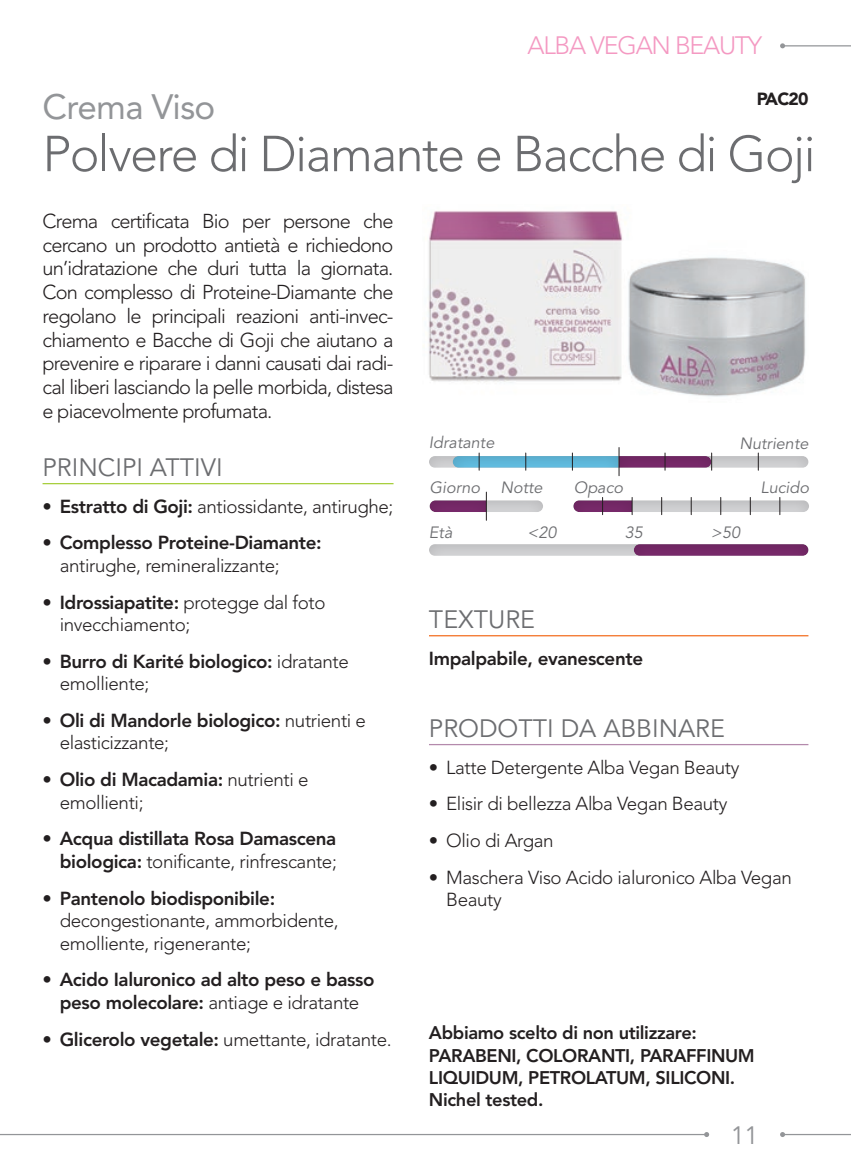
<style>
.page{position:relative;width:851px;height:1170px;background:#fff}
.page>*{position:absolute;margin:0;border:0;box-sizing:border-box;transform-origin:0 0}
.t1{font:300 50px "Avenir LT Std";letter-spacing:-.03em;color:#6c6d70}
.t2{font:35px "Avenir LT Std";letter-spacing:-.02em;color:#939598}
.t3{font:25px "Avenir LT Std";color:#6c6d70}
.t4{font:300 25px "Avenir LT Std";letter-spacing:-.05em;color:#f499c2}
.t5{font:25px "Avenir LT Std";color:#939598}
.t6{font:300 20px/23.8px "Avenir LT Std";letter-spacing:-.04em;color:#231f20;text-align:justify}
.t7{font:300 18.75px/22.5px "Avenir LT Std";letter-spacing:-.02em;color:#231f20}
.t8{font:800 18.75px/22.5px "Avenir LT Std";letter-spacing:-.02em;color:#231f20}
.t9{font:800 18.25px/22.2px "Avenir LT Std";letter-spacing:-.02em;color:#231f20}
.t10{font:900 17.5px "Avenir LT Std";letter-spacing:-.05em;color:#231f20}
.t11{font:italic 16.25px "Avenir LT Std";color:#6c6d70}
.s1{font-weight:800}
.s2{font-weight:300}
</style>
<div class="page">
<hr style="left:782px;top:1133px;width:68px;height:1px;background:#939598">
<svg style="left:780px;top:1132px;width:5px;height:4px"></svg>
<hr style="left:0;top:1133px;width:706px;height:1px;background:#939598">
<svg style="left:704px;top:1132px;width:5px;height:4px"></svg>
<hr style="left:782px;top:45px;width:68px;height:1px;background:#939598">
<svg style="left:780px;top:43px;width:5px;height:5px"></svg>
<img style="left:428px;top:211px;width:378px;height:186px">
<hr style="left:43px;top:483px;width:350px;height:1px;background:#a6ce39">
<hr style="left:429px;top:635px;width:379px;height:1px;background:#f36e21">
<hr style="left:429px;top:744px;width:379px;height:1px;background:#b48aac">
<div style="left:426px;top:453px;width:385px;height:15px;background:#231f20;opacity:.25"></div>
<div style="left:426px;top:541px;width:385px;height:15px;background:#231f20;opacity:.25"></div>
<div style="left:631px;top:541px;width:180px;height:15px;background:#231f20;opacity:.25"></div>
<div style="left:617px;top:453px;width:98px;height:15px;background:#231f20;opacity:.25"></div>
<svg style="left:757px;top:453px;width:1px;height:17px"></svg>
<svg style="left:452px;top:447px;width:260px;height:28px"></svg>
<div style="left:427px;top:497px;width:120px;height:15px;background:#231f20;opacity:.25"></div>
<div style="left:428px;top:497px;width:62px;height:15px;background:#231f20;opacity:.25"></div>
<svg style="left:429px;top:492px;width:58px;height:28px"></svg>
<div style="left:571px;top:497px;width:240px;height:15px;background:#231f20;opacity:.25"></div>
<div style="left:572px;top:497px;width:64px;height:15px;background:#231f20;opacity:.25"></div>
<svg style="left:720px;top:497px;width:1px;height:17px"></svg>
<svg style="left:779px;top:497px;width:1px;height:17px"></svg>
<svg style="left:661px;top:497px;width:1px;height:17px"></svg>
<svg style="left:690px;top:497px;width:1px;height:17px"></svg>
<svg style="left:573px;top:497px;width:59px;height:17px"></svg>
<svg style="left:749px;top:497px;width:1px;height:17px"></svg>
<h3 class="t4" style="left:527px;top:31px;width:236px">ALBA VEGAN BEAUTY</h3>
<p class="t10" style="left:756px;top:89px;width:53px">PAC20</p>
<h2 class="t2" style="left:43px;top:86px;width:174px">Crema Viso</h2>
<h1 class="t1" style="left:43px;top:124px;width:774px">Polvere di Diamante e Bacche di Goji</h1>
<p class="t6" style="left:43px;top:209px;width:352px">Crema certificata Bio per persone che cercano un prodotto antietà e richiedono un’idratazione che duri tutta la giornata.<br>Con complesso di Proteine-Diamante che regolano le principali reazioni anti-invec&shy;chiamento e Bacche di Goji che aiutano a prevenire e riparare i danni causati dai radi&shy;cal liberi lasciando la pelle morbida, distesa e piacevolmente profumata.</p>
<h3 class="t3" style="left:43px;top:453px;width:181px">PRINCIPI ATTIVI</h3>
<p class="t7" style="left:43px;top:495px;width:352px"><span class="s1">• Estratto di Goji:</span> antiossidante, antirughe;</p>
<p class="t8" style="left:43px;top:531px;width:280px">• Complesso Proteine-Diamante:</p>
<p class="t7" style="left:60px;top:554px;width:221px">antirughe, remineralizzante;</p>
<p class="t7" style="left:60px;top:591px;width:267px;text-indent:-17px"><span class="s1">• Idrossiapatite:</span> protegge dal foto invecchiamento;</p>
<p class="t8" style="left:60px;top:650px;width:290px;text-indent:-17px">• Burro di Karité biologico: <span class="s2">idratante emolliente;</span></p>
<p class="t7" style="left:60px;top:709px;width:307px;text-indent:-17px"><span class="s1">• Oli di Mandorle biologico:</span> nutrienti e elasticizzante;</p>
<p class="t7" style="left:60px;top:768px;width:250px;text-indent:-17px"><span class="s1">• Olio di Macadamia:</span> nutrienti e emollienti;</p>
<p class="t8" style="left:43px;top:827px;width:296px;text-align:right">• Acqua distillata Rosa Damascena biologica: <span class="s2">tonificante, rinfrescante;</span></p>
<p class="t8" style="left:43px;top:886px;width:234px">• Pantenolo biodisponibile:</p>
<p class="t7" style="left:60px;top:909px;width:280px">decongestionante, ammorbidente, emolliente, rigenerante;</p>
<p class="t8" style="left:43px;top:968px;width:333px;text-align:center">• Acido Ialuronico ad alto peso e basso peso molecolare: <span class="s2">antiage e idratante</span></p>
<p class="t7" style="left:43px;top:1027px;width:350px"><span class="s1">• Glicerolo vegetale:</span> umettante, idratante.</p>
<p class="t11" style="left:429px;top:433px;width:67px">Idratante</p>
<p class="t11" style="left:739px;top:434px;width:70px">Nutriente</p>
<p class="t11" style="left:429px;top:477px;width:114px">Giorno Notte</p>
<p class="t11" style="left:573px;top:477px;width:51px">Opaco</p>
<p class="t11" style="left:760px;top:477px;width:50px">Lucido</p>
<p class="t11" style="left:429px;top:523px;width:25px">Età</p>
<p class="t11" style="left:527px;top:523px;width:30px">&lt;20</p>
<p class="t11" style="left:624px;top:523px;width:20px">35</p>
<p class="t11" style="left:711px;top:523px;width:30px">&gt;50</p>
<h3 class="t3" style="left:429px;top:605px;width:108px">TEXTURE</h3>
<p class="t8" style="left:429px;top:647px;width:215px">Impalpabile, evanescente</p>
<h3 class="t3" style="left:429px;top:713px;width:297px">PRODOTTI DA ABBINARE</h3>
<p class="t7" style="left:429px;top:755px;width:312px">• Latte Detergente Alba Vegan Beauty</p>
<p class="t7" style="left:429px;top:792px;width:300px">• Elisir di bellezza Alba Vegan Beauty</p>
<p class="t7" style="left:429px;top:829px;width:126px">• Olio di Argan</p>
<p class="t7" style="left:446px;top:865px;width:347px;text-indent:-17px">• Maschera Viso Acido ialuronico Alba Vegan<br>Beauty</p>
<p class="t9" style="left:429px;top:1021px;width:327px">Abbiamo scelto di non utilizzare:<br>PARABENI, COLORANTI, PARAFFINUM<br>LIQUIDUM, PETROLATUM, SILICONI.<br>Nichel tested.</p>
<h3 class="t5" style="left:730px;top:1120px;width:29px">11</h3>
</div>
